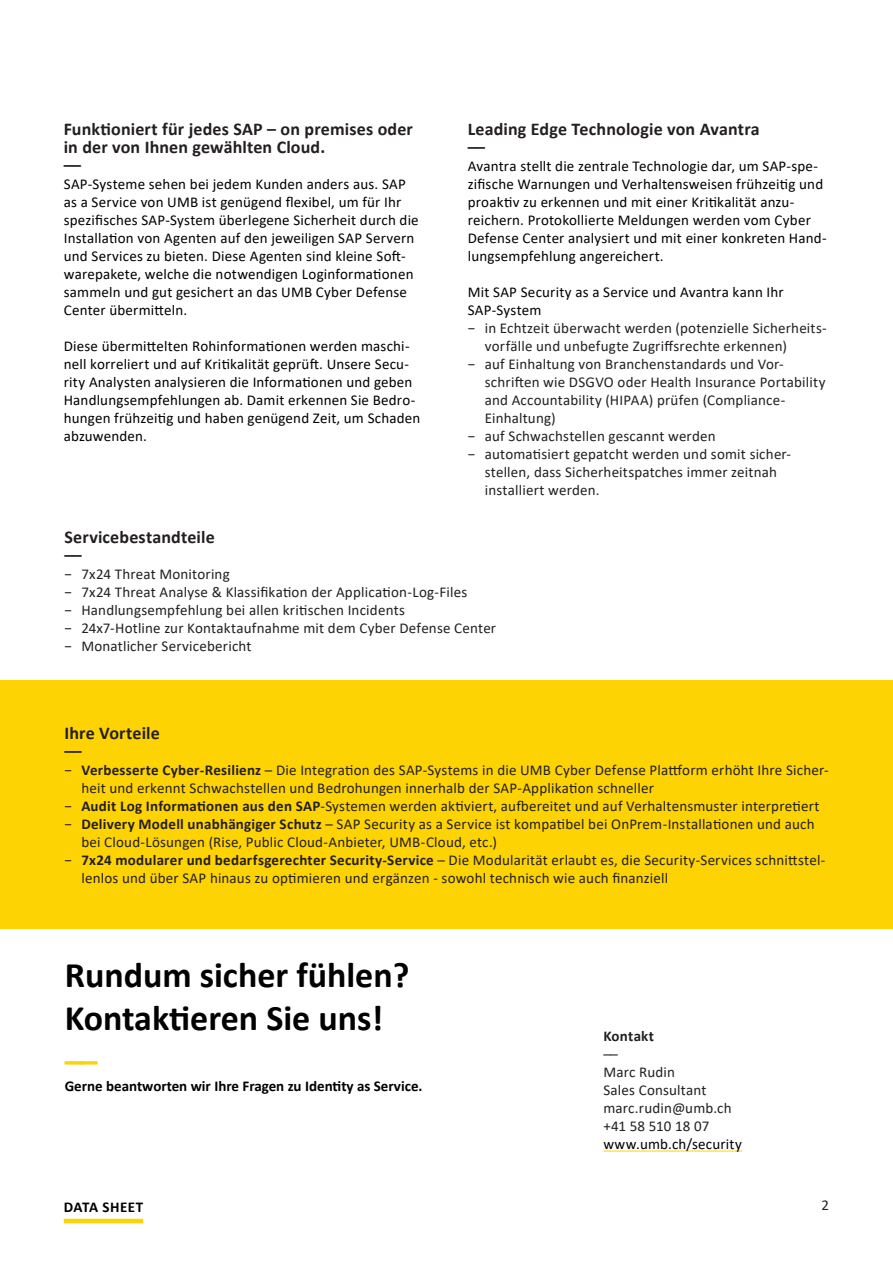
<style>
.page{position:relative;width:893px;height:1263px;background:#fff}
.page>*{position:absolute;margin:0;border:0;box-sizing:border-box;transform-origin:0 0}
.t1{font:700 36px/43.2px "Calibri";color:#000}
.t2{font:700 36px "Calibri";color:#fed304}
.t3{font:700 18px/18px "Calibri";letter-spacing:.01em;color:#231f20}
.t4{font:15px/18px "Calibri";letter-spacing:.01em;color:#231f20}
.t5{font:15px/18px "Calibri";letter-spacing:.01em;color:#000}
.t6{font:700 15px "Calibri";color:#000}
.t7{font:700 15px "Calibri";letter-spacing:.03em;color:#000}
.t8{font:700 15px "Calibri";letter-spacing:.015em;color:#231f20}
.s1{font-weight:700}
</style>
<div class="page">
<hr style="left:64px;top:1219px;width:79px;height:4px;background:#fed304">
<div style="left:1px;top:680px;width:892px;height:248px;background:#fed304"></div>
<hr style="left:603px;top:1150px;width:139px;height:1px;background:#fed304">
<p class="t3" style="left:64px;top:120px;width:351px">Funktioniert für jedes SAP – on premises oder in der von Ihnen gewählten Cloud.<br>––</p>
<p class="t5" style="left:64px;top:175px;width:356px">SAP-Systeme sehen bei jedem Kunden anders aus. SAP as a Service von UMB ist genügend flexibel, um für Ihr spezifisches SAP-System überlegene Sicherheit durch die Installation von Agenten auf den jeweiligen SAP Servern und Services zu bieten. Diese Agenten sind kleine Soft&shy;warepakete, welche die notwendigen Loginformationen sammeln und gut gesichert an das UMB Cyber Defense Center übermitteln.</p>
<p class="t5" style="left:64px;top:337px;width:358px">Diese übermittelten Rohinformationen werden maschi&shy;nell korreliert und auf Kritikalität geprüft. Unsere Secu&shy;rity Analysten analysieren die Informationen und geben Handlungsempfehlungen ab. Damit erkennen Sie Bedro&shy;hungen frühzeitig und haben genügend Zeit, um Schaden abzuwenden.</p>
<p class="t3" style="left:468px;top:120px;width:294px">Leading Edge Technologie von Avantra ––</p>
<p class="t5" style="left:468px;top:157px;width:360px">Avantra stellt die zentrale Technologie dar, um SAP-spe&shy;zifische Warnungen und Verhaltensweisen frühzeitig und proaktiv zu erkennen und mit einer Kritikalität anzu&shy;reichern. Protokollierte Meldungen werden vom Cyber Defense Center analysiert und mit einer konkreten Hand&shy;lungsempfehlung angereichert.</p>
<p class="t5" style="left:468px;top:283px;width:318px">Mit SAP Security as a Service und Avantra kann Ihr<br>SAP-System</p>
<p class="t4" style="left:468px;top:319px;width:360px">− in Echtzeit überwacht werden (potenzielle Sicherheits-</p>
<p class="t4" style="left:485px;top:337px;width:304px">vorfälle und unbefugte Zugriffsrechte erkennen)</p>
<p class="t4" style="left:468px;top:355px;width:317px">− auf Einhaltung von Branchenstandards und Vor-</p>
<p class="t4" style="left:485px;top:373px;width:342px">schriften wie DSGVO oder Health Insurance Portability</p>
<p class="t4" style="left:485px;top:391px;width:302px">and Accountability (HIPAA) prüfen (Compliance-</p>
<p class="t4" style="left:485px;top:409px;width:72px">Einhaltung)</p>
<p class="t4" style="left:468px;top:427px;width:249px">− auf Schwachstellen gescannt werden</p>
<p class="t4" style="left:468px;top:445px;width:325px">− automatisiert gepatcht werden und somit sicher-</p>
<p class="t4" style="left:485px;top:463px;width:294px">stellen, dass Sicherheitspatches immer zeitnah</p>
<p class="t4" style="left:485px;top:481px;width:116px">installiert werden.</p>
<p class="t3" style="left:64px;top:528px;width:152px">Servicebestandteile ––</p>
<p class="t4" style="left:64px;top:565px;width:433px">− 7x24 Threat Monitoring<br>− 7x24 Threat Analyse &amp; Klassifikation der Application-Log-Files<br>− Handlungsempfehlung bei allen kritischen Incidents<br>− 24x7-Hotline zur Kontaktaufnahme mit dem Cyber Defense Center − Monatlicher Servicebericht</p>
<p class="t3" style="left:64px;top:724px;width:97px">Ihre Vorteile ––</p>
<p class="t4" style="left:64px;top:761px;width:766px">− <span class="s1">Verbesserte Cyber-Resilienz</span> – Die Integration des SAP-Systems in die UMB Cyber Defense Plattform erhöht Ihre Sicher-</p>
<p class="t4" style="left:81px;top:779px;width:574px">heit und erkennt Schwachstellen und Bedrohungen innerhalb der SAP-Applikation schneller</p>
<p class="t4" style="left:64px;top:797px;width:757px">− <span class="s1">Audit Log Informationen aus den SAP</span>-Systemen werden aktiviert, aufbereitet und auf Verhaltensmuster interpretiert</p>
<p class="t4" style="left:64px;top:815px;width:752px">− <span class="s1">Delivery Modell unabhängiger Schutz</span> – SAP Security as a Service ist kompatibel bei OnPrem-Installationen und auch</p>
<p class="t4" style="left:81px;top:833px;width:417px">bei Cloud-Lösungen (Rise, Public Cloud-Anbieter, UMB-Cloud, etc.)</p>
<p class="t4" style="left:64px;top:851px;width:762px">− <span class="s1">7x24 modularer und bedarfsgerechter Security-Service</span> – Die Modularität erlaubt es, die Security-Services schnittstel-</p>
<p class="t4" style="left:81px;top:869px;width:588px">lenlos und über SAP hinaus zu optimieren und ergänzen - sowohl technisch wie auch finanziell</p>
<h1 class="t1" style="left:65px;top:952px;width:346px">Rundum sicher fühlen?<br>Kontaktieren Sie uns!</h1>
<h1 class="t2" style="left:65px;top:1035px;width:35px">––</h1>
<p class="t6" style="left:65px;top:1075px;width:359px">Gerne beantworten wir Ihre Fragen zu Identity as Service.</p>
<p class="t8" style="left:603px;top:1026px;width:52px">Kontakt</p>
<p class="t4" style="left:603px;top:1045px;width:130px">––<br>Marc Rudin<br>Sales Consultant marc.rudin@umb.ch +41 58 510 18 07</p>
<p class="t5" style="left:603px;top:1135px;width:140px">www.umb.ch/security</p>
<p class="t7" style="left:64px;top:1196px;width:81px">DATA SHEET</p>
<p class="t4" style="left:822px;top:1196px;width:9px">2</p>
</div>
